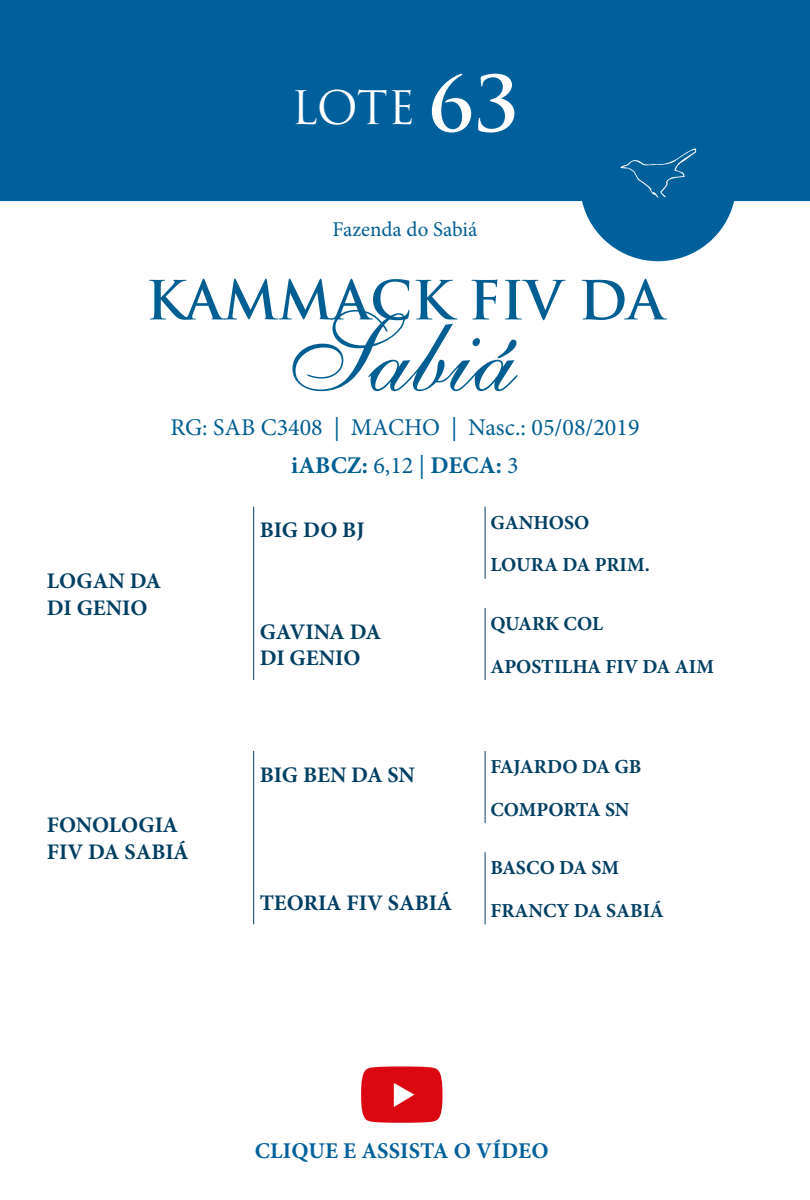
<style>
.page{position:relative;width:810px;height:1200px;background:#fff}
.page>*{position:absolute;margin:0;border:0;box-sizing:border-box;transform-origin:0 0}
.t1{font:700 52.5px "Trajan Pro";color:#005e92}
.t2{font:45px "Trajan Pro";color:#fff}
.t3{font:24px/37.5px "Minion Pro";color:#005e92;text-align:center}
.t4{font:700 22.5px "Minion Pro";letter-spacing:.01em;color:#00609c}
.t5{font:700 22.27px/26.7px "Minion Pro";color:#003f63}
.t6{font:21px "Minion Pro";color:#005e92}
.t7{font:700 19.88px "Minion Pro";color:#003f63}
.s1{font-weight:700;font-size:75px}
.s2{font-weight:700}
</style>
<div class="page">
<svg style="left:292px;top:310px;width:226px;height:81px"></svg>
<svg style="left:361px;top:1066px;width:82px;height:57px"></svg>
<hr style="left:253px;top:507px;width:1px;height:173px;background:#003f63">
<hr style="left:253px;top:751px;width:1px;height:173px;background:#003f63">
<hr style="left:485px;top:507px;width:1px;height:71px;background:#003f63">
<hr style="left:485px;top:751px;width:1px;height:72px;background:#003f63">
<hr style="left:485px;top:608px;width:1px;height:72px;background:#003f63">
<hr style="left:485px;top:853px;width:1px;height:71px;background:#003f63">
<svg style="left:0;top:0;width:810px;height:261px;fill:#00609c"></svg>
<svg style="left:620px;top:149px;width:76px;height:48px"></svg>
<h2 class="t2" style="left:291px;top:79px;width:229px">LOTE <span class="s1">63</span></h2>
<p class="t6" style="left:332px;top:215px;width:147px">Fazenda do Sabiá</p>
<h1 class="t1" style="left:146px;top:268px;width:520px">KAMMACK FIV DA</h1>
<p class="t3" style="left:170px;top:409px;width:471px">RG: SAB C3408 | MACHO | Nasc.: 05/08/2019 <span class="s2">iABCZ:</span> 6,12 | <span class="s2">DECA:</span> 3</p>
<p class="t5" style="left:47px;top:569px;width:116px">LOGAN DA<br>DI GENIO</p>
<p class="t5" style="left:47px;top:813px;width:143px">FONOLOGIA<br>FIV DA SABIÁ</p>
<p class="t5" style="left:260px;top:518px;width:106px">BIG DO BJ</p>
<p class="t5" style="left:260px;top:619px;width:123px">GAVINA DA<br>DI GENIO</p>
<p class="t5" style="left:260px;top:762px;width:157px">BIG BEN DA SN</p>
<p class="t5" style="left:260px;top:890px;width:194px">TEORIA FIV SABIÁ</p>
<p class="t7" style="left:490px;top:510px;width:100px">GANHOSO</p>
<p class="t7" style="left:490px;top:553px;width:161px">LOURA DA PRIM.</p>
<p class="t7" style="left:490px;top:612px;width:114px">QUARK COL</p>
<p class="t7" style="left:490px;top:654px;width:225px">APOSTILHA FIV DA AIM</p>
<p class="t7" style="left:490px;top:755px;width:153px">FAJARDO DA GB</p>
<p class="t7" style="left:490px;top:797px;width:141px">COMPORTA SN</p>
<p class="t7" style="left:490px;top:856px;width:130px">BASCO DA SM</p>
<p class="t7" style="left:490px;top:899px;width:175px">FRANCY DA SABIÁ</p>
<p class="t4" style="left:255px;top:1137px;width:295px">CLIQUE E ASSISTA O VÍDEO</p>
</div>
